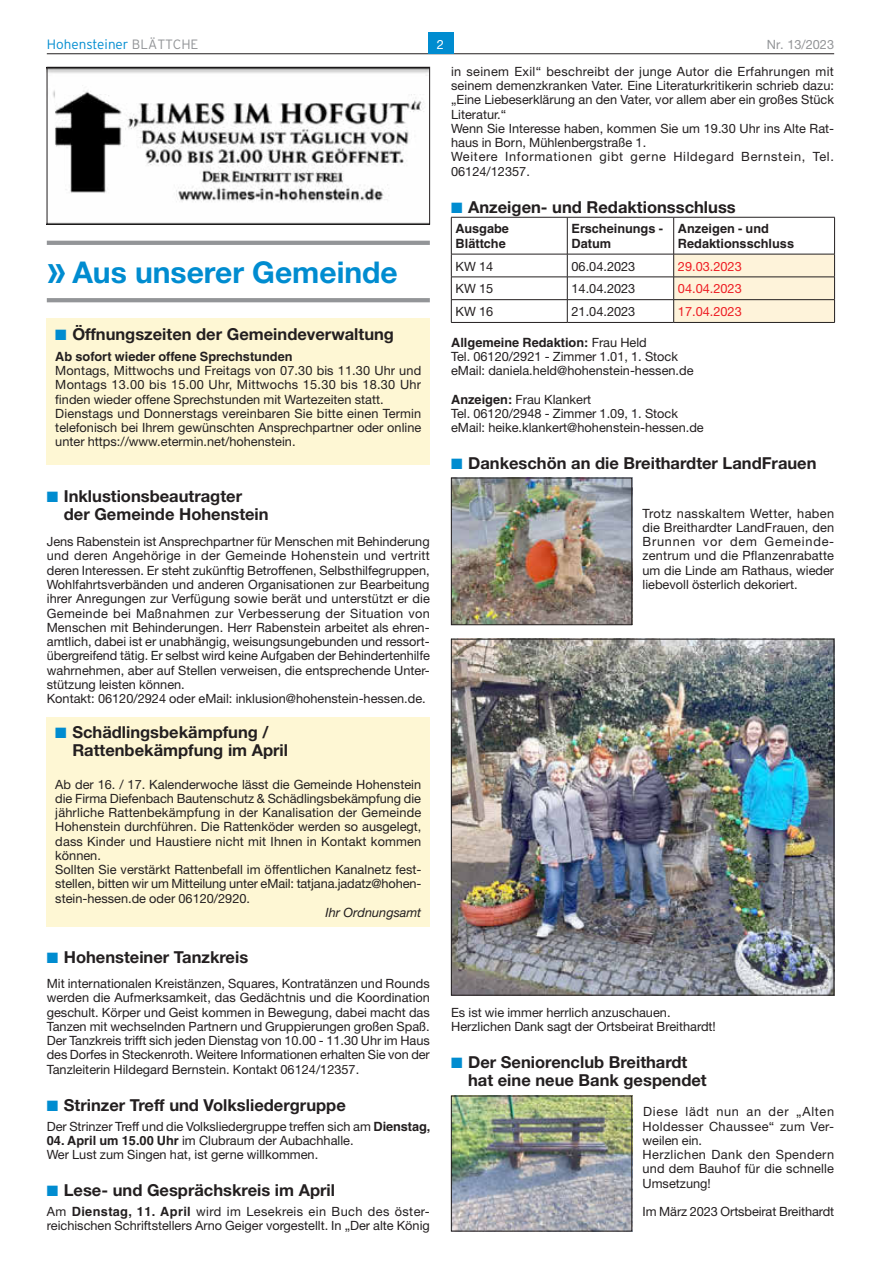
<style>
.page{position:relative;width:881px;height:1263px;background:#fff}
.page>*{position:absolute;margin:0;border:0;box-sizing:border-box;transform-origin:0 0}
.t1{font:700 30px "Helvetica Neue LT";color:#008cd0}
.t2{font:700 16.5px/18px "Helvetica Neue LT";color:#231f20}
.t3{font:300 13.5px "Interstate";color:#008cd0}
.t4{font:12.75px/14.2px "Helvetica Neue LT";color:#231f20}
.t5{font:700 12.75px/14.2px "Helvetica LT";color:#231f20}
.t6{font:12.75px/14.2px "Helvetica Neue LT";letter-spacing:.03em;color:#231f20}
.t7{font:12.75px "Helvetica Neue LT";color:#ee1d23}
.t8{font:italic 12.75px "Helvetica Neue LT";color:#231f20}
.t9{font:12.75px "Helvetica Neue LT";color:#939598}
.t10{font:12.75px "Helvetica Neue LT";color:#fff}
.s1{color:#939598}
.s2{font-family:"Interstate";font-size:36px}
.s3{color:#008cd0}
.s4{font-family:"Helvetica LT";font-weight:700}
.s5{font-family:"Helvetica Neue LT";font-weight:400}
</style>
<div class="page">
<hr style="left:47px;top:54px;width:786px;height:1px;background:#231f20">
<div style="left:427px;top:32px;width:26px;height:22px;background:#008cd0"></div>
<hr style="left:47px;top:241px;width:382px;height:4px;background:#939598">
<hr style="left:47px;top:298px;width:382px;height:4px;background:#939598">
<img style="left:49px;top:69px;width:378px;height:133px">
<div style="left:47px;top:67px;width:382px;height:157px;border:1px solid #231f20"></div>
<div style="left:47px;top:318px;width:382px;height:147px;background:#fef7d4"></div>
<div style="left:47px;top:717px;width:382px;height:209px;background:#fef7d4"></div>
<hr style="left:451px;top:217px;width:116px;height:1px;background:#231f20">
<hr style="left:451px;top:217px;width:1px;height:37px;background:#231f20">
<hr style="left:567px;top:217px;width:106px;height:1px;background:#231f20">
<hr style="left:567px;top:217px;width:1px;height:37px;background:#231f20">
<hr style="left:673px;top:217px;width:161px;height:1px;background:#231f20">
<hr style="left:673px;top:217px;width:1px;height:37px;background:#231f20">
<hr style="left:834px;top:217px;width:1px;height:37px;background:#231f20">
<hr style="left:451px;top:254px;width:116px;height:1px;background:#231f20">
<hr style="left:567px;top:254px;width:106px;height:1px;background:#231f20">
<hr style="left:451px;top:277px;width:116px;height:1px;background:#231f20">
<hr style="left:567px;top:277px;width:106px;height:1px;background:#231f20">
<hr style="left:451px;top:299px;width:116px;height:1px;background:#231f20">
<svg style="left:451px;top:254px;width:1px;height:68px"></svg>
<hr style="left:567px;top:299px;width:106px;height:1px;background:#231f20">
<svg style="left:567px;top:254px;width:1px;height:68px"></svg>
<svg style="left:673px;top:254px;width:162px;height:68px"></svg>
<hr style="left:451px;top:322px;width:116px;height:1px;background:#231f20">
<hr style="left:567px;top:322px;width:106px;height:1px;background:#231f20">
<hr style="left:673px;top:322px;width:161px;height:1px;background:#231f20">
<img style="left:453px;top:480px;width:176px;height:143px">
<div style="left:451px;top:478px;width:180px;height:147px;border:1px solid #231f20"></div>
<img style="left:453px;top:641px;width:378px;height:352px">
<div style="left:451px;top:639px;width:382px;height:356px;border:1px solid #231f20"></div>
<img style="left:453px;top:1098px;width:176px;height:131px">
<p class="t3" style="left:47px;top:36px;width:153px">Hohensteiner <span class="s1">BLÄTTCHE</span></p>
<p class="t10" style="left:437px;top:36px;width:9px">2</p>
<p class="t9" style="left:766px;top:36px;width:69px">Nr. 13/2023</p>
<h1 class="t1" style="left:47px;top:254px;width:352px"><span class="s2">»</span> Aus unserer Gemeinde</h1>
<p class="t2" style="left:55px;top:324px;width:340px"><span class="s3">■</span> Öffnungszeiten der Gemeindeverwaltung</p>
<p class="t5" style="left:55px;top:349px;width:239px">Ab sofort wieder offene Sprechstunden</p>
<p class="t4" style="left:55px;top:363px;width:367px">Montags, Mittwochs und Freitags von 07.30 bis 11.30 Uhr und Montags 13.00 bis 15.00 Uhr, Mittwochs 15.30 bis 18.30 Uhr finden wieder offene Sprechstunden mit Wartezeiten statt.<br>Dienstags und Donnerstags vereinbaren Sie bitte einen Termin telefonisch bei Ihrem gewünschten Ansprechpartner oder online unter https://www.etermin.net/hohenstein.</p>
<p class="t2" style="left:64px;top:487px;width:206px;text-indent:-17px"><span class="s3">■</span> Inklustionsbeautragter der Gemeinde Hohenstein</p>
<p class="t4" style="left:47px;top:534px;width:384px">Jens Rabenstein ist Ansprechpartner für Menschen mit Behinderung und deren Angehörige in der Gemeinde Hohenstein und vertritt deren Interessen. Er steht zukünftig Betroffenen, Selbsthilfegruppen, Wohlfahrtsverbänden und anderen Organisationen zur Bearbeitung ihrer Anregungen zur Verfügung sowie berät und unterstützt er die Gemeinde bei Maßnahmen zur Verbesserung der Situation von Menschen mit Behinderungen. Herr Rabenstein arbeitet als ehren&shy;amtlich, dabei ist er unabhängig, weisungsungebunden und ressort&shy;übergreifend tätig. Er selbst wird keine Aufgaben der Behindertenhilfe wahrnehmen, aber auf Stellen verweisen, die entsprechende Unter&shy;stützung leisten können.<br>Kontakt: 06120/2924 oder eMail: inklusion@hohenstein-hessen.de.</p>
<p class="t2" style="left:72px;top:723px;width:217px;text-indent:-17px"><span class="s3">■</span> Schädlingsbekämpfung /<br>Rattenbekämpfung im April</p>
<p class="t4" style="left:55px;top:777px;width:367px">Ab der 16. / 17. Kalenderwoche lässt die Gemeinde Hohenstein die Firma Diefenbach Bautenschutz &amp; Schädlingsbekämpfung die jährliche Rattenbekämpfung in der Kanalisation der Gemeinde Hohenstein durchführen. Die Rattenköder werden so ausgelegt, dass Kinder und Haustiere nicht mit Ihnen in Kontakt kommen können.<br>Sollten Sie verstärkt Rattenbefall im öffentlichen Kanalnetz fest&shy;stellen, bitten wir um Mitteilung unter eMail: tatjana.jadatz@hohen&shy;stein-hessen.de oder 06120/2920.</p>
<p class="t8" style="left:325px;top:904px;width:97px">Ihr Ordnungsamt</p>
<p class="t2" style="left:47px;top:948px;width:203px"><span class="s3">■</span> Hohensteiner Tanzkreis</p>
<p class="t4" style="left:47px;top:976px;width:384px;text-align:justify">Mit internationalen Kreistänzen, Squares, Kontratänzen und Rounds werden die Aufmerksamkeit, das Gedächtnis und die Koordination geschult. Körper und Geist kommen in Bewegung, dabei macht das Tanzen mit wechselnden Partnern und Gruppierungen großen Spaß.<br>Der Tanzkreis trifft sich jeden Dienstag von 10.00 - 11.30 Uhr im Haus des Dorfes in Steckenroth. Weitere Informationen erhalten Sie von der Tanzleiterin Hildegard Bernstein. Kontakt 06124/12357.</p>
<p class="t2" style="left:47px;top:1095px;width:300px"><span class="s3">■</span> Strinzer Treff und Volksliedergruppe</p>
<p class="t4" style="left:47px;top:1119px;width:385px">Der Strinzer Treff und die Volksliedergruppe treffen sich am <span class="s4">Dienstag,</span></p>
<p class="t4" style="left:47px;top:1133px;width:308px"><span class="s4">04. April um 15.00 Uhr</span> im Clubraum der Aubachhalle.<br>Wer Lust zum Singen hat, ist gerne willkommen.</p>
<p class="t2" style="left:47px;top:1181px;width:289px"><span class="s3">■</span> Lese- und Gesprächskreis im April</p>
<p class="t4" style="left:47px;top:1204px;width:384px">Am <span class="s4">Dienstag, 11. April</span> wird im Lesekreis ein Buch des öster&shy;reichischen Schriftstellers Arno Geiger vorgestellt. In „Der alte König</p>
<p class="t4" style="left:451px;top:64px;width:384px">in seinem Exil“ beschreibt der junge Autor die Erfahrungen mit seinem demenzkranken Vater. Eine Literaturkritikerin schrieb dazu: „Eine Liebeserklärung an den Vater, vor allem aber ein großes Stück Literatur.“<br>Wenn Sie Interesse haben, kommen Sie um 19.30 Uhr ins Alte Rat&shy;haus in Born, Mühlenbergstraße 1.<br>Weitere Informationen gibt gerne Hildegard Bernstein, Tel.<br>06124/12357.</p>
<p class="t2" style="left:451px;top:198px;width:286px"><span class="s3">■</span> Anzeigen- und Redaktionsschluss</p>
<p class="t5" style="left:455px;top:222px;width:55px">Ausgabe<br>Blättche</p>
<p class="t5" style="left:571px;top:222px;width:93px">Erscheinungs -<br>Datum</p>
<p class="t5" style="left:677px;top:222px;width:118px">Anzeigen - und<br>Redaktionsschluss</p>
<p class="t4" style="left:455px;top:259px;width:39px">KW 14</p>
<p class="t4" style="left:571px;top:259px;width:65px">06.04.2023</p>
<p class="t7" style="left:677px;top:258px;width:65px">29.03.2023</p>
<p class="t4" style="left:455px;top:281px;width:39px">KW 15</p>
<p class="t4" style="left:571px;top:281px;width:65px">14.04.2023</p>
<p class="t7" style="left:677px;top:281px;width:65px">04.04.2023</p>
<p class="t4" style="left:455px;top:304px;width:39px">KW 16</p>
<p class="t4" style="left:571px;top:304px;width:65px">21.04.2023</p>
<p class="t7" style="left:677px;top:304px;width:65px">17.04.2023</p>
<p class="t5" style="left:451px;top:335px;width:197px">Allgemeine Redaktion: <span class="s5">Frau Held</span></p>
<p class="t4" style="left:451px;top:349px;width:244px">Tel. 06120/2921 - Zimmer 1.01, 1. Stock eMail: daniela.held@hohenstein-hessen.de</p>
<p class="t4" style="left:451px;top:392px;width:254px"><span class="s4">Anzeigen:</span> Frau Klankert<br>Tel. 06120/2948 - Zimmer 1.09, 1. Stock eMail: heike.klankert@hohenstein-hessen.de</p>
<p class="t2" style="left:451px;top:454px;width:367px"><span class="s3">■</span> Dankeschön an die Breithardter LandFrauen</p>
<p class="t4" style="left:642px;top:506px;width:193px;text-align:justify">Trotz nasskaltem Wetter, haben die Breithardter LandFrauen, den Brunnen vor dem Gemeinde&shy;zentrum und die Pflanzenrabatte um die Linde am Rathaus, wieder liebevoll österlich dekoriert.</p>
<p class="t4" style="left:451px;top:1005px;width:266px">Es ist wie immer herrlich anzuschauen.<br>Herzlichen Dank sagt der Ortsbeirat Breithardt!</p>
<p class="t2" style="left:468px;top:1053px;width:240px;text-indent:-17px"><span class="s3">■</span> Der Seniorenclub Breithardt hat eine neue Bank gespendet</p>
<p class="t6" style="left:642px;top:1104px;width:193px">Diese lädt nun an der „Alten<br>Holdesser Chaussee“ zum Ver&shy;weilen ein.<br>Herzlichen Dank den Spendern und dem Bauhof für die schnelle<br>Umsetzung!</p>
<p class="t4" style="left:642px;top:1204px;width:193px">Im März 2023 Ortsbeirat Breithardt</p>
</div>
